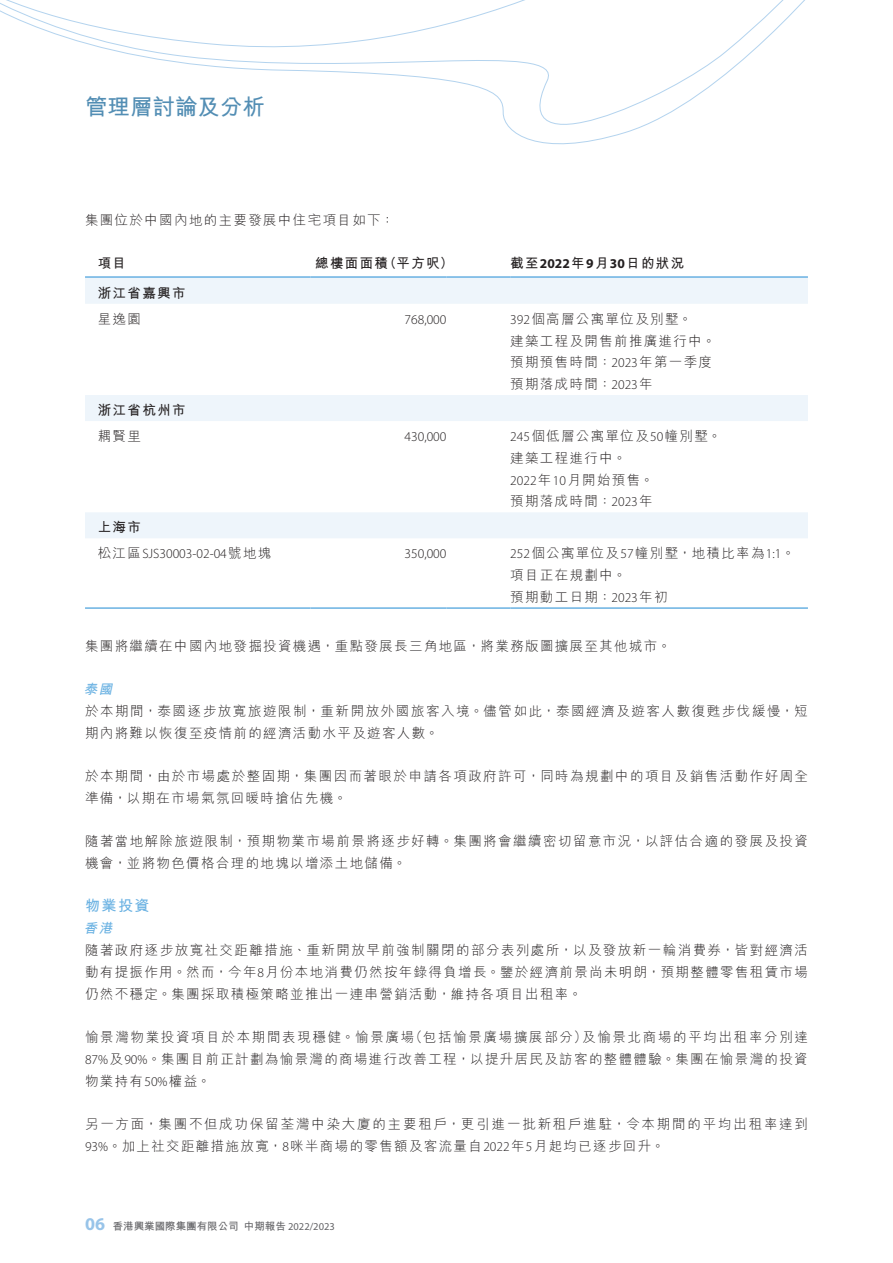
<style>
.page{position:relative;width:893px;height:1263px;background:#fff}
.page>*{position:absolute;margin:0;border:0;box-sizing:border-box;transform-origin:0 0}
.t1{font:700 22.5px "M Hei HK";color:#538eb4}
.t2{font:700 15px "M Hei HK";color:#69b1e2}
.t3{font:300 13.5px/21.8px "M Hei HK";letter-spacing:.1em;color:#231f20}
.t4{font:300 13.5px/21.8px "M Hei HK";letter-spacing:.135em;color:#231f20}
.t5{font:700 13.5px "M Hei HK";letter-spacing:.1em;color:#231f20}
.t6{font:300 13.5px "Myriad Pro";color:#231f20}
.t7{font:italic 700 13.5px "M Hei HK";color:#69b1e2}
.t8{font:700 10.5px "M Hei HK";color:#636366}
.s1{font-family:"Myriad Pro"}
.s2{font-family:"M Hei HK"}
.s3{font-family:"Myriad Pro";font-size:18px;color:#98c4e9}
.s4{font-family:"Myriad Pro";font-weight:400}
</style>
<div class="page">
<svg style="left:0;top:0;width:805px;height:145px"></svg>
<svg style="left:85px;top:278px;width:723px;height:260px"></svg>
<hr style="left:85px;top:276px;width:225px;height:2px;background:#69b1e2">
<hr style="left:310px;top:276px;width:136px;height:2px;background:#69b1e2">
<hr style="left:446px;top:276px;width:64px;height:2px;background:#69b1e2">
<hr style="left:510px;top:276px;width:298px;height:2px;background:#69b1e2">
<hr style="left:85px;top:607px;width:225px;height:2px;background:#69b1e2">
<hr style="left:310px;top:607px;width:136px;height:2px;background:#69b1e2">
<hr style="left:446px;top:607px;width:64px;height:2px;background:#69b1e2">
<hr style="left:510px;top:607px;width:298px;height:2px;background:#69b1e2">
<h1 class="t1" style="left:85px;top:90px;width:181px">管理層討論及分析</h1>
<p class="t3" style="left:85px;top:209px;width:311px">集團位於中國內地的主要發展中住宅項目如下：</p>
<p class="t5" style="left:98px;top:253px;width:30px">項目</p>
<p class="t5" style="left:315px;top:253px;width:140px">總樓面面積（平方呎）</p>
<p class="t5" style="left:510px;top:253px;width:175px">截至<span class="s1">2022</span>年<span class="s1">9</span>月<span class="s1">30</span>日的狀況</p>
<p class="t5" style="left:98px;top:283px;width:89px">浙江省嘉興市</p>
<p class="t3" style="left:98px;top:308px;width:45px">星逸園</p>
<p class="t6" style="left:405px;top:311px;width:43px">768,000</p>
<p class="t3" style="left:510px;top:308px;width:207px"><span class="s1">392</span>個高層公寓單位及別墅。<br>建築工程及開售前推廣進行中。預期預售時間：<span class="s1">2023</span>年第一季度預期落成時間：<span class="s1">2023</span>年</p>
<p class="t5" style="left:98px;top:400px;width:89px">浙江省杭州市</p>
<p class="t3" style="left:98px;top:425px;width:45px">耦賢里</p>
<p class="t6" style="left:405px;top:428px;width:43px">430,000</p>
<p class="t3" style="left:510px;top:425px;width:213px"><span class="s1">245</span>個低層公寓單位及<span class="s1">50</span>幢別墅。建築工程進行中。<br><span class="s1">2022</span>年<span class="s1">10</span>月開始預售。<br>預期落成時間：<span class="s1">2023</span>年</p>
<p class="t5" style="left:98px;top:518px;width:45px">上海市</p>
<p class="t6" style="left:98px;top:546px;width:175px"><span class="s2">松江區</span>SJS30003-02-04<span class="s2">號地塊</span></p>
<p class="t6" style="left:405px;top:546px;width:43px">350,000</p>
<p class="t3" style="left:510px;top:542px;width:286px"><span class="s1">252</span>個公寓單位及<span class="s1">57</span>幢別墅，地積比率為<span class="s1">1:1</span>。項目正在規劃中。<br>預期動工日期：<span class="s1">2023</span>年初</p>
<p class="t3" style="left:85px;top:635px;width:587px">集團將繼續在中國內地發掘投資機遇，重點發展長三角地區，將業務版圖擴展至其他城市。</p>
<p class="t7" style="left:84px;top:679px;width:34px">泰國</p>
<p class="t3" style="left:85px;top:700px;width:724px">於本期間，泰國逐步放寬旅遊限制，重新開放外國旅客入境。儘管如此，泰國經濟及遊客人數復甦步伐緩慢，短期內將難以恢復至疫情前的經濟活動水平及遊客人數。</p>
<p class="t3" style="left:85px;top:765px;width:724px">於本期間，由於市場處於整固期，集團因而著眼於申請各項政府許可，同時為規劃中的項目及銷售活動作好周全準備，以期在市場氣氛回暖時搶佔先機。</p>
<p class="t3" style="left:85px;top:830px;width:724px">隨著當地解除旅遊限制，預期物業市場前景將逐步好轉。集團將會繼續密切留意市況，以評估合適的發展及投資機會，並將物色價格合理的地塊以增添土地儲備。</p>
<p class="t2" style="left:85px;top:895px;width:66px">物業投資</p>
<p class="t7" style="left:84px;top:919px;width:34px">香港</p>
<p class="t3" style="left:85px;top:939px;width:724px;text-align:justify">隨著政府逐步放寬社交距離措施、重新開放早前強制關閉的部分表列處所，以及發放新一輪消費券，皆對經濟活動有提振作用。然而，今年<span class="s1">8</span>月份本地消費仍然按年錄得負增長。鑒於經濟前景尚未明朗，預期整體零售租賃市場仍然不穩定。集團採取積極策略並推出一連串營銷活動，維持各項目出租率。</p>
<p class="t3" style="left:85px;top:1026px;width:724px;text-align:justify">愉景灣物業投資項目於本期間表現穩健。愉景廣場（包括愉景廣場擴展部分）及愉景北商場的平均出租率分別達<span class="s1">87%</span>及<span class="s1">90%</span>。集團目前正計劃為愉景灣的商場進行改善工程，以提升居民及訪客的整體體驗。集團在愉景灣的投資物業持有<span class="s1">50%</span>權益。</p>
<p class="t4" style="left:85px;top:1113px;width:724px">另一方面，集團不但成功保留荃灣中染大廈的主要租戶，更引進一批新租戶進駐，令本期間的平均出租率達到<br><span class="s1">93%</span>。加上社交距離措施放寬，<span class="s1">8</span>咪半商場的零售額及客流量自<span class="s1">2022</span>年<span class="s1">5</span>月起均已逐步回升。</p>
<p class="t8" style="left:85px;top:1218px;width:251px"><span class="s3">06</span> 香港興業國際集團有限公司 中期報告 <span class="s4">2022/2023</span></p>
</div>
